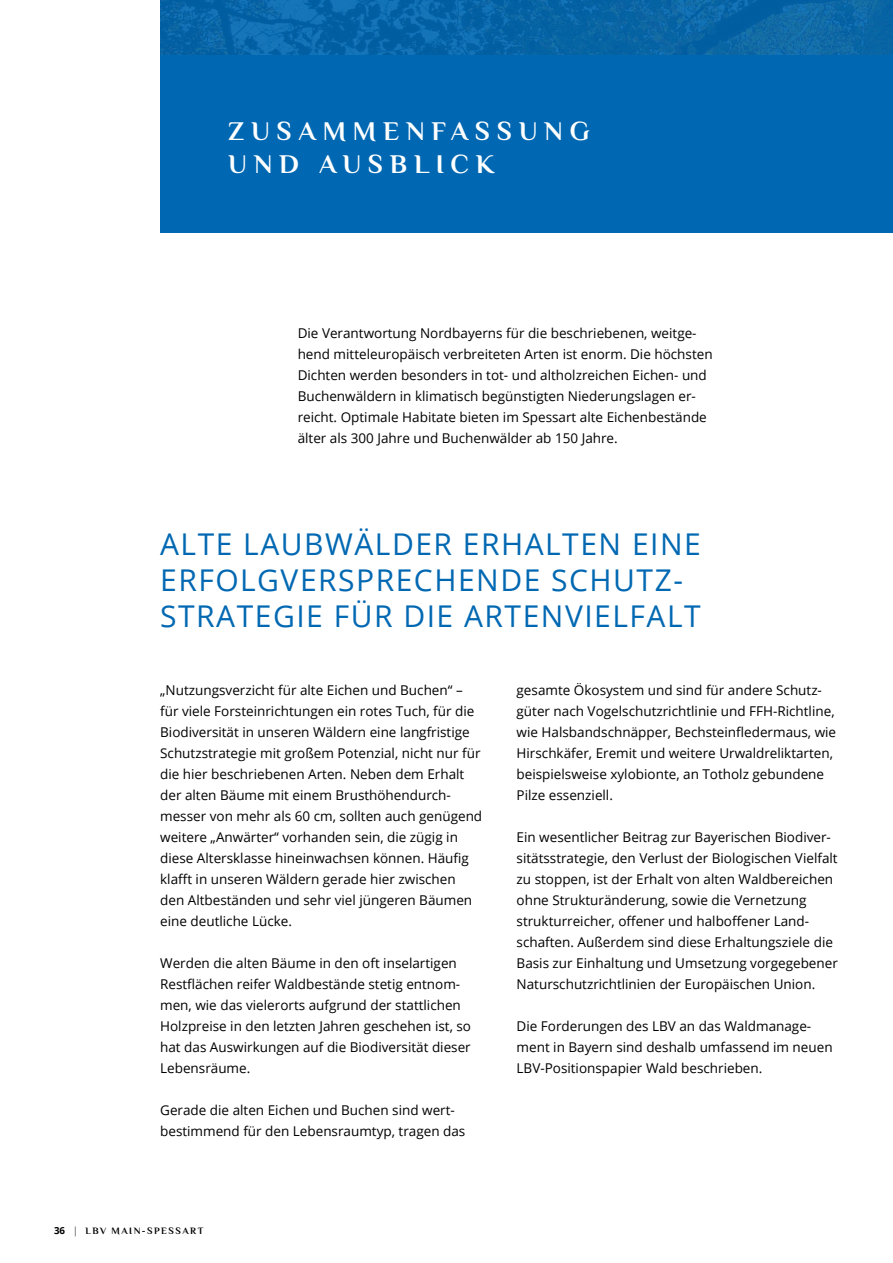
<style>
.page{position:relative;width:893px;height:1263px;background:#fff}
.page>*{position:absolute;margin:0;border:0;box-sizing:border-box;transform-origin:0 0}
.t1{font:30px/36px "Open Sans";letter-spacing:.05em;color:#0068b2}
.t2{font:700 27px/32.4px "Philosopher";letter-spacing:.25em;color:#fff}
.t3{font:13.5px/21px "Open Sans";color:#000}
.t4{font:700 9.75px "Philosopher";letter-spacing:.15em;color:#000}
.s1{font-family:"Open Sans"}
.s2{font-family:"Open Sans";font-weight:300}
</style>
<div class="page">
<div style="left:160px;top:0;width:733px;height:232px;background:#0068b2"></div>
<img style="left:160px;top:0;width:733px;height:54px">
<h2 class="t2" style="left:228px;top:115px;width:363px">ZUSAMMENFASSUNG<br>UND AUSBLICK</h2>
<p class="t3" style="left:298px;top:322px;width:416px">Die Verantwortung Nordbayerns für die beschriebenen, weitge&shy;hend mitteleuropäisch verbreiteten Arten ist enorm. Die höchsten Dichten werden besonders in tot- und altholzreichen Eichen- und Buchenwäldern in klimatisch begünstigten Niederungslagen er&shy;reicht. Optimale Habitate bieten im Spessart alte Eichenbestände älter als 300 Jahre und Buchenwälder ab 150 Jahre.</p>
<h1 class="t1" style="left:160px;top:525px;width:542px">ALTE LAUBWÄLDER ERHALTEN EINE<br>ERFOLGVERSPRECHENDE SCHUTZ-<br>STRATEGIE FÜR DIE ARTENVIELFALT</h1>
<p class="t3" style="left:160px;top:679px;width:324px">„Nutzungsverzicht für alte Eichen und Buchen“ – für viele Forsteinrichtungen ein rotes Tuch, für die Biodiversität in unseren Wäldern eine langfristige Schutzstrategie mit großem Potenzial, nicht nur für die hier beschriebenen Arten. Neben dem Erhalt der alten Bäume mit einem Brusthöhendurch&shy;messer von mehr als 60 cm, sollten auch genügend weitere „Anwärter“ vorhanden sein, die zügig in diese Altersklasse hineinwachsen können. Häufig klafft in unseren Wäldern gerade hier zwischen den Altbeständen und sehr viel jüngeren Bäumen eine deutliche Lücke.</p>
<p class="t3" style="left:160px;top:952px;width:312px">Werden die alten Bäume in den oft inselartigen Restflächen reifer Waldbestände stetig entnom&shy;men, wie das vielerorts aufgrund der stattlichen Holzpreise in den letzten Jahren geschehen ist, so hat das Auswirkungen auf die Biodiversität dieser Lebensräume.</p>
<p class="t3" style="left:160px;top:1099px;width:307px">Gerade die alten Eichen und Buchen sind wert&shy;bestimmend für den Lebensraumtyp, tragen das</p>
<p class="t4" style="left:54px;top:1224px;width:151px"><span class="s1">36</span> <span class="s2">|</span> LBV MAIN-SPESSART</p>
<p class="t3" style="left:517px;top:679px;width:321px">gesamte Ökosystem und sind für andere Schutz&shy;güter nach Vogelschutzrichtlinie und FFH-Richtline, wie Halsbandschnäpper, Bechsteinfledermaus, wie Hirschkäfer, Eremit und weitere Urwaldreliktarten, beispielsweise xylobionte, an Totholz gebundene Pilze essenziell.</p>
<p class="t3" style="left:517px;top:826px;width:323px">Ein wesentlicher Beitrag zur Bayerischen Biodiver&shy;sitätsstrategie, den Verlust der Biologischen Vielfalt zu stoppen, ist der Erhalt von alten Waldbereichen ohne Strukturänderung, sowie die Vernetzung strukturreicher, offener und halboffener Land&shy;schaften. Außerdem sind diese Erhaltungsziele die Basis zur Einhaltung und Umsetzung vorgegebener Naturschutzrichtlinien der Europäischen Union.</p>
<p class="t3" style="left:517px;top:1015px;width:318px">Die Forderungen des LBV an das Waldmanage&shy;ment in Bayern sind deshalb umfassend im neuen<br>LBV-Positionspapier Wald beschrieben.</p>
</div>
